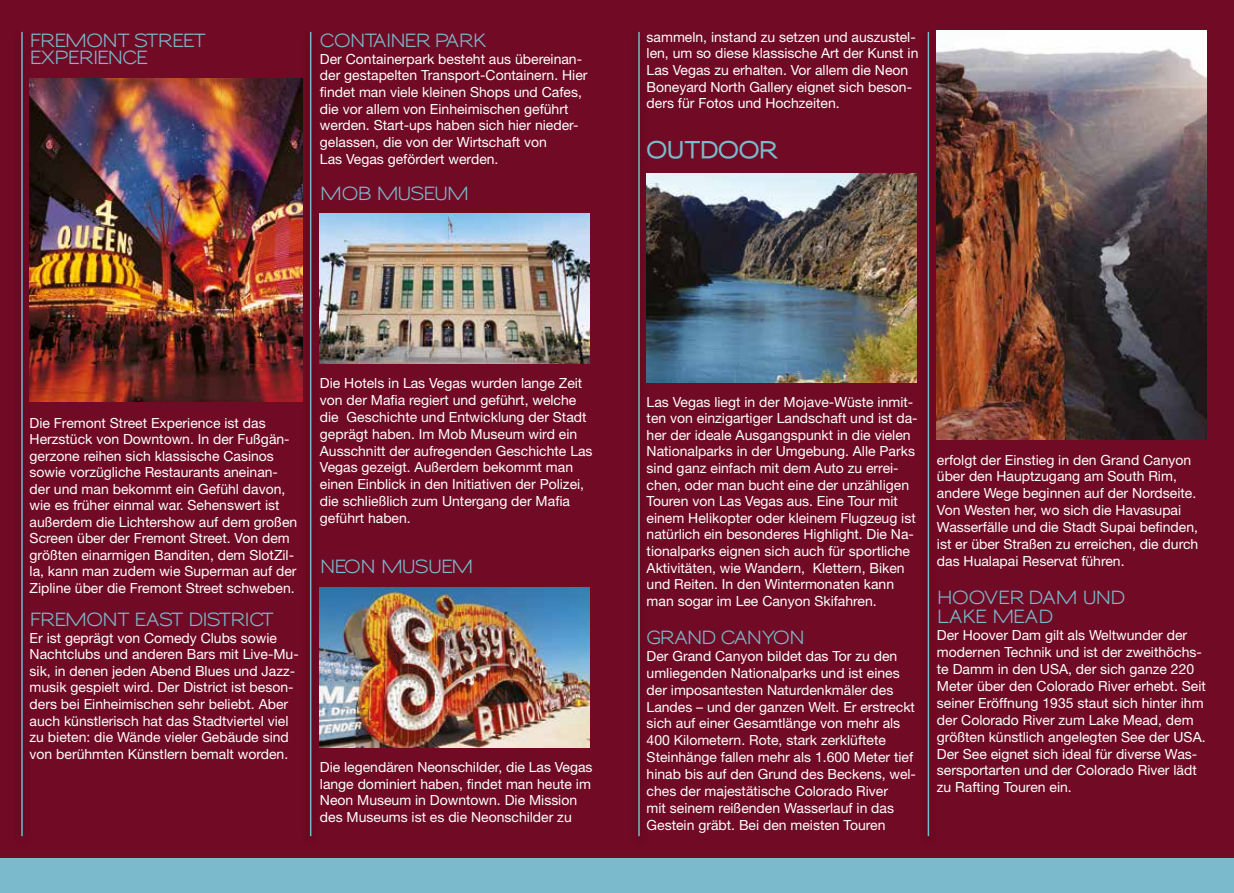
<style>
.page{position:relative;width:1234px;height:893px;background:#fff}
.page>*{position:absolute;margin:0;border:0;box-sizing:border-box;transform-origin:0 0}
.t1{font:800 22.05px "Sansumi";letter-spacing:-.015em;color:#7bb9cc}
.t2{font:700 17.7px/16.5px "Sansumi";letter-spacing:-.055em;color:#7bb9cc}
.t3{font:700 17.7px/19px "Sansumi";color:#7bb9cc}
.t4{font:700 17.7px "Sansumi";letter-spacing:-.095em;color:#7bb9cc}
.t5{font:700 17.7px "Sansumi";letter-spacing:-.085em;color:#7bb9cc}
.t6{font:13.95px/17px "Helvetica Neue LT Std";color:#fff}
</style>
<div class="page">
<div style="left:0;top:0;width:1233px;height:893px;background:#710a24"></div>
<div style="left:0;top:859px;width:1233px;height:34px;background:#7bb9cc"></div>
<div style="left:13px;top:29px;width:18px;height:819px;background:#6d0922"></div>
<hr style="left:21px;top:32px;width:2px;height:804px;background:#7bb9cc">
<div style="left:302px;top:29px;width:17px;height:819px;background:#6c0923"></div>
<hr style="left:310px;top:32px;width:1px;height:804px;background:#7bb9cc">
<img style="left:30px;top:79px;width:272px;height:323px">
<img style="left:320px;top:588px;width:269px;height:159px">
<img style="left:320px;top:214px;width:269px;height:150px">
<div style="left:630px;top:29px;width:18px;height:819px;background:#6d0922"></div>
<hr style="left:638px;top:32px;width:1px;height:804px;background:#7bb9cc">
<div style="left:919px;top:29px;width:18px;height:819px;background:#000;opacity:.45"></div>
<hr style="left:927px;top:32px;width:1px;height:804px;background:#7bb9cc">
<img style="left:936px;top:31px;width:270px;height:408px">
<img style="left:646px;top:173px;width:270px;height:209px">
<p class="t2" style="left:30px;top:33px;width:178px">FREMONT STREET<br>EXPERIENCE</p>
<p class="t2" style="left:320px;top:33px;width:168px">CONTAINER PARK</p>
<p class="t6" style="left:320px;top:50px;width:269px">Der Containerpark besteht aus übereinan&shy;der gestapelten Transport-Containern. Hier findet man viele kleinen Shops und Cafes, die vor allem von Einheimischen geführt werden. Start-ups haben sich hier nieder&shy;gelassen, die von der Wirtschaft von<br>Las Vegas gefördert werden.</p>
<p class="t5" style="left:320px;top:183px;width:151px">MOB MUSEUM</p>
<p class="t6" style="left:646px;top:28px;width:273px">sammeln, instand zu setzen und auszustel&shy;len, um so diese klassische Art der Kunst in Las Vegas zu erhalten. Vor allem die Neon Boneyard North Gallery eignet sich beson&shy;ders für Fotos und Hochzeiten.</p>
<h1 class="t1" style="left:646px;top:137px;width:131px">OUTDOOR</h1>
<p class="t6" style="left:30px;top:414px;width:269px;line-height:16.5px">Die Fremont Street Experience ist das Herzstück von Downtown. In der Fußgän&shy;gerzone reihen sich klassische Casinos sowie vorzügliche Restaurants aneinan&shy;der und man bekommt ein Gefühl davon, wie es früher einmal war. Sehenswert ist außerdem die Lichtershow auf dem großen Screen über der Fremont Street. Von dem größten einarmigen Banditen, dem SlotZil&shy;la, kann man zudem wie Superman auf der Zipline über die Fremont Street schweben.</p>
<p class="t2" style="left:30px;top:612px;width:245px">FREMONT EAST DISTRICT</p>
<p class="t6" style="left:30px;top:629px;width:271px">Er ist geprägt von Comedy Clubs sowie Nachtclubs und anderen Bars mit Live-Mu&shy;sik, in denen jeden Abend Blues und Jazz&shy;musik gespielt wird. Der District ist beson&shy;ders bei Einheimischen sehr beliebt. Aber auch künstlerisch hat das Stadtviertel viel zu bieten: die Wände vieler Gebäude sind von berühmten Künstlern bemalt worden.</p>
<p class="t6" style="left:320px;top:374px;width:274px">Die Hotels in Las Vegas wurden lange Zeit von der Mafia regiert und geführt, welche die Geschichte und Entwicklung der Stadt geprägt haben. Im Mob Museum wird ein Ausschnitt der aufregenden Geschichte Las Vegas gezeigt. Außerdem bekommt man einen Einblick in den Initiativen der Polizei, die schließlich zum Untergang der Mafia geführt haben.</p>
<p class="t4" style="left:320px;top:557px;width:155px">NEON MUSUEM</p>
<p class="t6" style="left:320px;top:759px;width:274px">Die legendären Neonschilder, die Las Vegas lange dominiert haben, findet man heute im Neon Museum in Downtown. Die Mission des Museums ist es die Neonschilder zu</p>
<p class="t6" style="left:646px;top:393px;width:272px">Las Vegas liegt in der Mojave-Wüste inmit&shy;ten von einzigartiger Landschaft und ist da&shy;her der ideale Ausgangspunkt in die vielen Nationalparks in der Umgebung. Alle Parks sind ganz einfach mit dem Auto zu errei&shy;chen, oder man bucht eine der unzähligen Touren von Las Vegas aus. Eine Tour mit einem Helikopter oder kleinem Flugzeug ist natürlich ein besonderes Highlight. Die Na&shy;tionalparks eignen sich auch für sportliche Aktivitäten, wie Wandern, Klettern, Biken und Reiten. In den Wintermonaten kann man sogar im Lee Canyon Skifahren.</p>
<p class="t2" style="left:646px;top:630px;width:160px">GRAND CANYON</p>
<p class="t6" style="left:646px;top:647px;width:271px">Der Grand Canyon bildet das Tor zu den umliegenden Nationalparks und ist eines der imposantesten Naturdenkmäler des Landes – und der ganzen Welt. Er erstreckt sich auf einer Gesamtlänge von mehr als 400 Kilometern. Rote, stark zerklüftete Steinhänge fallen mehr als 1.600 Meter tief hinab bis auf den Grund des Beckens, wel&shy;ches der majestätische Colorado River<br>mit seinem reißenden Wasserlauf in das Gestein gräbt. Bei den meisten Touren</p>
<p class="t6" style="left:936px;top:451px;width:263px">erfolgt der Einstieg in den Grand Canyon über den Hauptzugang am South Rim, andere Wege beginnen auf der Nordseite.<br>Von Westen her, wo sich die Havasupai Wasserfälle und die Stadt Supai befinden, ist er über Straßen zu erreichen, die durch das Hualapai Reservat führen.</p>
<p class="t3" style="left:936px;top:589px;width:189px">HOOVER DAM UND<br>LAKE MEAD</p>
<p class="t6" style="left:936px;top:627px;width:270px">Der Hoover Dam gilt als Weltwunder der modernen Technik und ist der zweithöchs&shy;te Damm in den USA, der sich ganze 220<br>Meter über den Colorado River erhebt. Seit seiner Eröffnung 1935 staut sich hinter ihm der Colorado River zum Lake Mead, dem größten künstlich angelegten See der USA.<br>Der See eignet sich ideal für diverse Was&shy;sersportarten und der Colorado River lädt zu Rafting Touren ein.</p>
</div>
